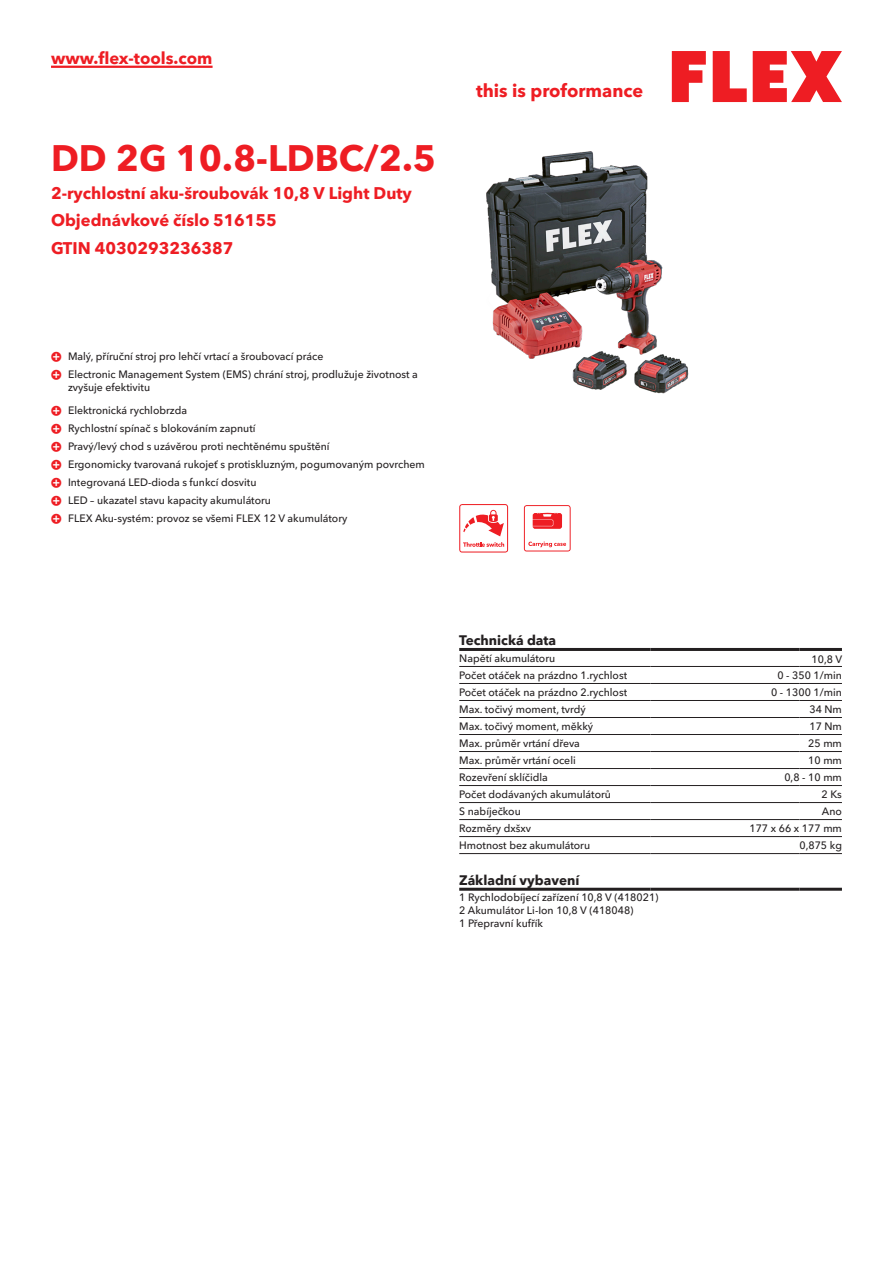
<style>
.page{position:relative;width:893px;height:1263px;background:#fff}
.page>*{position:absolute;margin:0;border:0;box-sizing:border-box;transform-origin:0 0}
.CB_AF_Product-name{font:700 36px "Avenir Next W1 G";color:#ee1d23}
.t1{font:700 18px "Avenir Next W1 G";color:#ee1d23}
.CB_AF_Product-short{font:700 16.5px "Avenir Next W1 G";color:#ee1d23}
.CB_AF_Order-number{font:700 16.5px "Avenir Next W1 G";color:#ee1d23}
.CB_AF_Table-headline{font:700 13.5px "Avenir Next W1 G";color:#231f20}
.CB_AF_Table-specific{font:500 10.5px/12.6px "Avenir Next W1 G";color:#231f20}
</style>
<div class="page">
<svg style="left:672px;top:51px;width:34px;height:51px"></svg>
<svg style="left:713px;top:51px;width:34px;height:51px"></svg>
<svg style="left:753px;top:51px;width:89px;height:51px"></svg>
<hr style="left:51px;top:66px;width:162px;height:2px;background:#ee1d23">
<img style="left:486px;top:151px;width:203px;height:243px">
<hr style="left:459px;top:666px;width:192px;height:1px;background:#231f20">
<hr style="left:651px;top:666px;width:148px;height:1px;background:#231f20">
<hr style="left:799px;top:666px;width:43px;height:1px;background:#231f20">
<hr style="left:459px;top:683px;width:192px;height:1px;background:#231f20">
<hr style="left:651px;top:683px;width:148px;height:1px;background:#231f20">
<hr style="left:799px;top:683px;width:43px;height:1px;background:#231f20">
<hr style="left:459px;top:700px;width:192px;height:1px;background:#231f20">
<hr style="left:651px;top:700px;width:148px;height:1px;background:#231f20">
<hr style="left:799px;top:700px;width:43px;height:1px;background:#231f20">
<hr style="left:459px;top:717px;width:192px;height:1px;background:#231f20">
<hr style="left:651px;top:717px;width:148px;height:1px;background:#231f20">
<hr style="left:799px;top:717px;width:43px;height:1px;background:#231f20">
<hr style="left:459px;top:734px;width:192px;height:1px;background:#231f20">
<hr style="left:651px;top:734px;width:148px;height:1px;background:#231f20">
<hr style="left:799px;top:734px;width:43px;height:1px;background:#231f20">
<hr style="left:459px;top:751px;width:192px;height:1px;background:#231f20">
<hr style="left:651px;top:751px;width:148px;height:1px;background:#231f20">
<hr style="left:799px;top:751px;width:43px;height:1px;background:#231f20">
<hr style="left:459px;top:768px;width:192px;height:1px;background:#231f20">
<hr style="left:651px;top:768px;width:148px;height:1px;background:#231f20">
<hr style="left:799px;top:768px;width:43px;height:1px;background:#231f20">
<hr style="left:459px;top:785px;width:192px;height:1px;background:#231f20">
<hr style="left:651px;top:785px;width:148px;height:1px;background:#231f20">
<hr style="left:799px;top:785px;width:43px;height:1px;background:#231f20">
<hr style="left:459px;top:802px;width:192px;height:1px;background:#231f20">
<hr style="left:651px;top:802px;width:148px;height:1px;background:#231f20">
<hr style="left:799px;top:802px;width:43px;height:1px;background:#231f20">
<hr style="left:459px;top:819px;width:192px;height:1px;background:#231f20">
<hr style="left:651px;top:819px;width:148px;height:1px;background:#231f20">
<hr style="left:799px;top:819px;width:43px;height:1px;background:#231f20">
<hr style="left:459px;top:836px;width:192px;height:1px;background:#231f20">
<hr style="left:651px;top:836px;width:148px;height:1px;background:#231f20">
<hr style="left:799px;top:836px;width:43px;height:1px;background:#231f20">
<hr style="left:459px;top:853px;width:192px;height:1px;background:#231f20">
<hr style="left:651px;top:853px;width:148px;height:1px;background:#231f20">
<hr style="left:799px;top:853px;width:43px;height:1px;background:#231f20">
<hr style="left:459px;top:648px;width:192px;height:3px;background:#231f20">
<hr style="left:651px;top:648px;width:148px;height:3px;background:#231f20">
<hr style="left:799px;top:648px;width:43px;height:3px;background:#231f20">
<hr style="left:459px;top:888px;width:192px;height:3px;background:#231f20">
<hr style="left:651px;top:888px;width:148px;height:3px;background:#231f20">
<hr style="left:799px;top:888px;width:43px;height:3px;background:#231f20">
<svg style="left:459px;top:504px;width:49px;height:48px"></svg>
<svg style="left:524px;top:505px;width:47px;height:46px"></svg>
<h3 class="CB_AF_Product-short" style="left:51px;top:45px;width:163px">www.flex-tools.com</h3>
<p class="CB_AF_Product-name" style="left:51px;top:130px;width:387px">DD 2G 10.8-LDBC/2.5</p>
<p class="CB_AF_Product-short" style="left:51px;top:180px;width:362px">2-rychlostní aku-šroubovák 10,8 V Light Duty</p>
<p class="CB_AF_Order-number" style="left:51px;top:207px;width:227px">Objednávkové číslo 516155</p>
<p class="CB_AF_Order-number" style="left:51px;top:235px;width:184px">GTIN 4030293236387</p>
<p class="CB_AF_Table-specific" style="left:68px;top:349px;width:257px">Malý, příruční stroj pro lehčí vrtací a šroubovací práce</p>
<p class="CB_AF_Table-specific" style="left:68px;top:367px;width:351px">Electronic Management System (EMS) chrání stroj, prodlužuje životnost a zvyšuje efektivitu</p>
<p class="CB_AF_Table-specific" style="left:68px;top:403px;width:121px">Elektronická rychlobrzda</p>
<p class="CB_AF_Table-specific" style="left:68px;top:421px;width:189px">Rychlostní spínač s blokováním zapnutí</p>
<p class="CB_AF_Table-specific" style="left:68px;top:439px;width:263px">Pravý/levý chod s uzávěrou proti nechtěnému spuštění</p>
<p class="CB_AF_Table-specific" style="left:68px;top:457px;width:358px">Ergonomicky tvarovaná rukojeť s protiskluzným, pogumovaným povrchem</p>
<p class="CB_AF_Table-specific" style="left:68px;top:475px;width:190px">Integrovaná LED-dioda s funkcí dosvitu</p>
<p class="CB_AF_Table-specific" style="left:68px;top:493px;width:204px">LED – ukazatel stavu kapacity akumulátoru</p>
<p class="CB_AF_Table-specific" style="left:68px;top:511px;width:281px">FLEX Aku-systém: provoz se všemi FLEX 12 V akumulátory</p>
<h2 class="t1" style="left:476px;top:77px;width:169px">this is proformance</h2>
<p class="CB_AF_Table-headline" style="left:459px;top:630px;width:98px">Technická data</p>
<p class="CB_AF_Table-specific" style="left:459px;top:651px;width:97px">Napětí akumulátoru</p>
<p class="CB_AF_Table-specific" style="left:811px;top:652px;width:32px">10,8 V</p>
<p class="CB_AF_Table-specific" style="left:459px;top:668px;width:169px">Počet otáček na prázdno 1.rychlost</p>
<p class="CB_AF_Table-specific" style="left:777px;top:668px;width:66px">0 - 350 1/min</p>
<p class="CB_AF_Table-specific" style="left:459px;top:685px;width:169px">Počet otáček na prázdno 2.rychlost</p>
<p class="CB_AF_Table-specific" style="left:771px;top:685px;width:72px">0 - 1300 1/min</p>
<p class="CB_AF_Table-specific" style="left:459px;top:702px;width:128px">Max. točivý moment, tvrdý</p>
<p class="CB_AF_Table-specific" style="left:809px;top:702px;width:34px">34 Nm</p>
<p class="CB_AF_Table-specific" style="left:459px;top:719px;width:135px">Max. točivý moment, měkký</p>
<p class="CB_AF_Table-specific" style="left:809px;top:719px;width:34px">17 Nm</p>
<p class="CB_AF_Table-specific" style="left:459px;top:736px;width:122px">Max. průměr vrtání dřeva</p>
<p class="CB_AF_Table-specific" style="left:808px;top:736px;width:35px">25 mm</p>
<p class="CB_AF_Table-specific" style="left:459px;top:753px;width:118px">Max. průměr vrtání oceli</p>
<p class="CB_AF_Table-specific" style="left:808px;top:753px;width:35px">10 mm</p>
<p class="CB_AF_Table-specific" style="left:459px;top:770px;width:90px">Rozevření sklíčidla</p>
<p class="CB_AF_Table-specific" style="left:784px;top:770px;width:59px">0,8 - 10 mm</p>
<p class="CB_AF_Table-specific" style="left:459px;top:787px;width:153px">Počet dodávaných akumulátorů</p>
<p class="CB_AF_Table-specific" style="left:821px;top:787px;width:22px">2 Ks</p>
<p class="CB_AF_Table-specific" style="left:459px;top:804px;width:63px">S nabíječkou</p>
<p class="CB_AF_Table-specific" style="left:822px;top:804px;width:21px">Ano</p>
<p class="CB_AF_Table-specific" style="left:459px;top:821px;width:73px">Rozměry dxšxv</p>
<p class="CB_AF_Table-specific" style="left:749px;top:821px;width:94px">177 x 66 x 177 mm</p>
<p class="CB_AF_Table-specific" style="left:459px;top:838px;width:132px">Hmotnost bez akumulátoru</p>
<p class="CB_AF_Table-specific" style="left:799px;top:838px;width:44px">0,875 kg</p>
<p class="CB_AF_Table-headline" style="left:459px;top:869px;width:122px">Základní vybavení</p>
<p class="CB_AF_Table-specific" style="left:459px;top:890px;width:201px">1 Rychlodobíjecí zařízení 10,8 V (418021)<br>2 Akumulátor Li-Ion 10,8 V (418048)<br>1 Přepravní kufřík</p>
</div>
